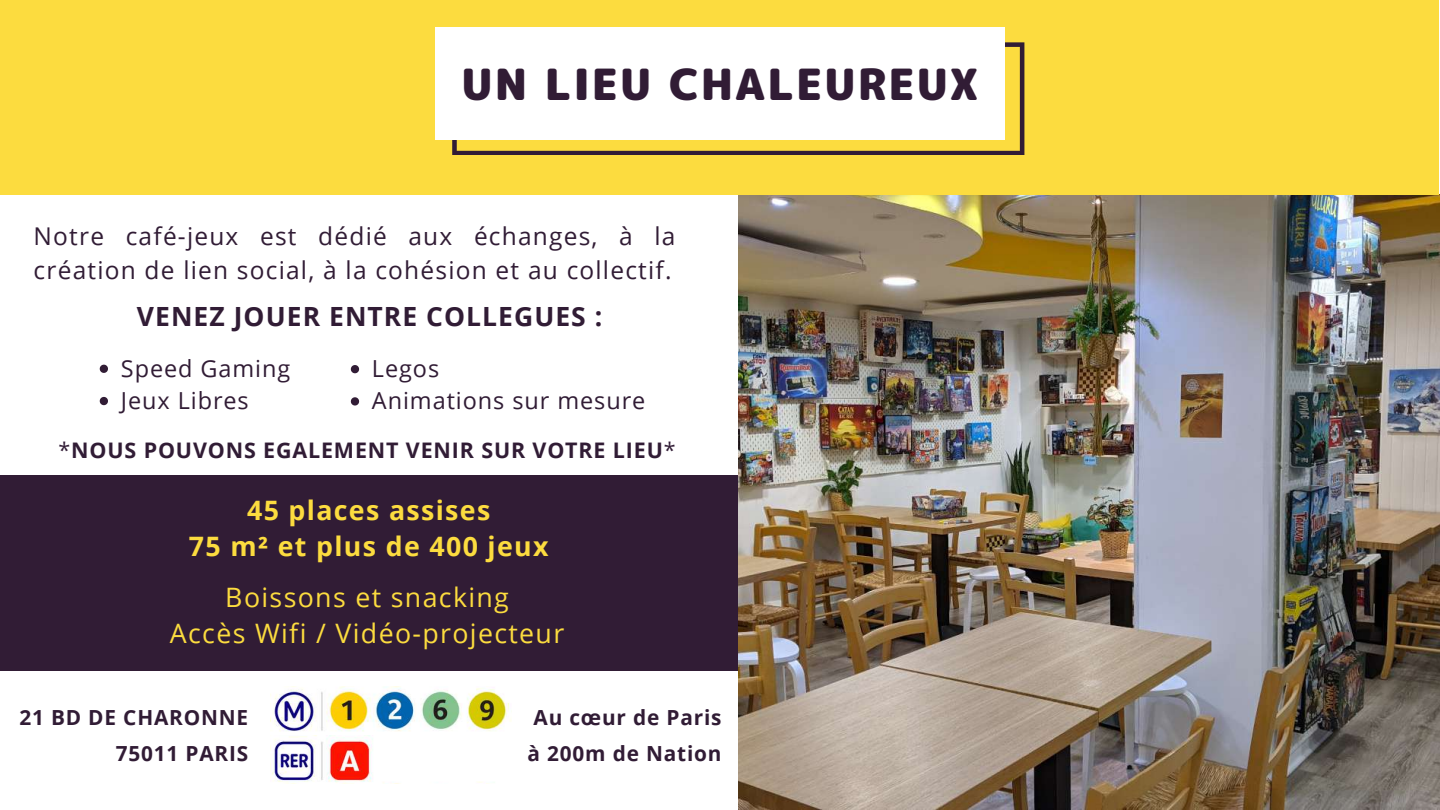
<style>
.page{position:relative;width:1440px;height:810px;background:#fff}
.page>*{position:absolute;margin:0;border:0;box-sizing:border-box;transform-origin:0 0}
.t1{font:43px "rounded mplus 1 p black";letter-spacing:.045em;color:#311c35}
.t2{font:26.8px/36px "Open Sans";letter-spacing:.05em;color:#fcdc3f;text-align:center}
.t3{font:700 26.8px/36px "Open Sans";letter-spacing:.05em;color:#fcdc3f;text-align:center}
.t4{font:700 26.5px "Open Sans";letter-spacing:.04em;color:#311c35}
.t5{font:24.5px/33.8px "Open Sans";letter-spacing:.05em;color:#311c35}
.t6{font:23.5px/32.2px "Open Sans";letter-spacing:.04em;color:#311c35}
.t7{font:700 21.5px "Open Sans";letter-spacing:.04em;color:#311c35}
.t8{font:700 20.8px/36px "Open Sans";letter-spacing:.04em;color:#311c35}
.s1{font-weight:400}
</style>
<div class="page">
<div style="left:0;top:475px;width:738px;height:195px;background:#311c35"></div>
<img style="left:738px;top:195px;width:702px;height:615px">
<div style="left:0;top:0;width:1439px;height:195px;background:#fcdc3f"></div>
<svg style="left:452px;top:42px;width:572px;height:113px"></svg>
<img style="left:272px;top:686px;width:239px;height:98px">
<div style="left:435px;top:27px;width:570px;height:113px;background:#fff"></div>
<svg style="left:100px;top:365px;width:8px;height:8px"></svg>
<svg style="left:100px;top:397px;width:8px;height:8px"></svg>
<svg style="left:351px;top:365px;width:8px;height:8px"></svg>
<svg style="left:351px;top:397px;width:8px;height:9px"></svg>
<h1 class="t1" style="left:462px;top:53px;width:518px">UN LIEU CHALEUREUX</h1>
<p class="t5" style="left:34px;top:219px;width:643px">Notre café-jeux est dédié aux échanges, à la création de lien social, à la cohésion et au collectif.</p>
<p class="t4" style="left:137px;top:297px;width:467px">VENEZ JOUER ENTRE COLLEGUES :</p>
<p class="t6" style="left:121px;top:351px;width:171px">Speed Gaming<br>Jeux Libres</p>
<p class="t6" style="left:372px;top:352px;width:275px">Legos<br>Animations sur mesure</p>
<p class="t7" style="left:59px;top:435px;width:619px"><span class="s1">*</span>NOUS POUVONS EGALEMENT VENIR SUR VOTRE LIEU<span class="s1">*</span></p>
<p class="t3" style="left:189px;top:491px;width:361px">45 places assises<br>75 m² et plus de 400 jeux</p>
<p class="t2" style="left:170px;top:578px;width:396px">Boissons et snacking<br>Accès Wifi / Vidéo-projecteur</p>
<p class="t8" style="left:19px;top:699px;width:230px;text-align:right">21 BD DE CHARONNE<br>75011 PARIS</p>
<p class="t8" style="left:527px;top:699px;width:196px">Au cœur de Paris à 200m de Nation</p>
</div>
